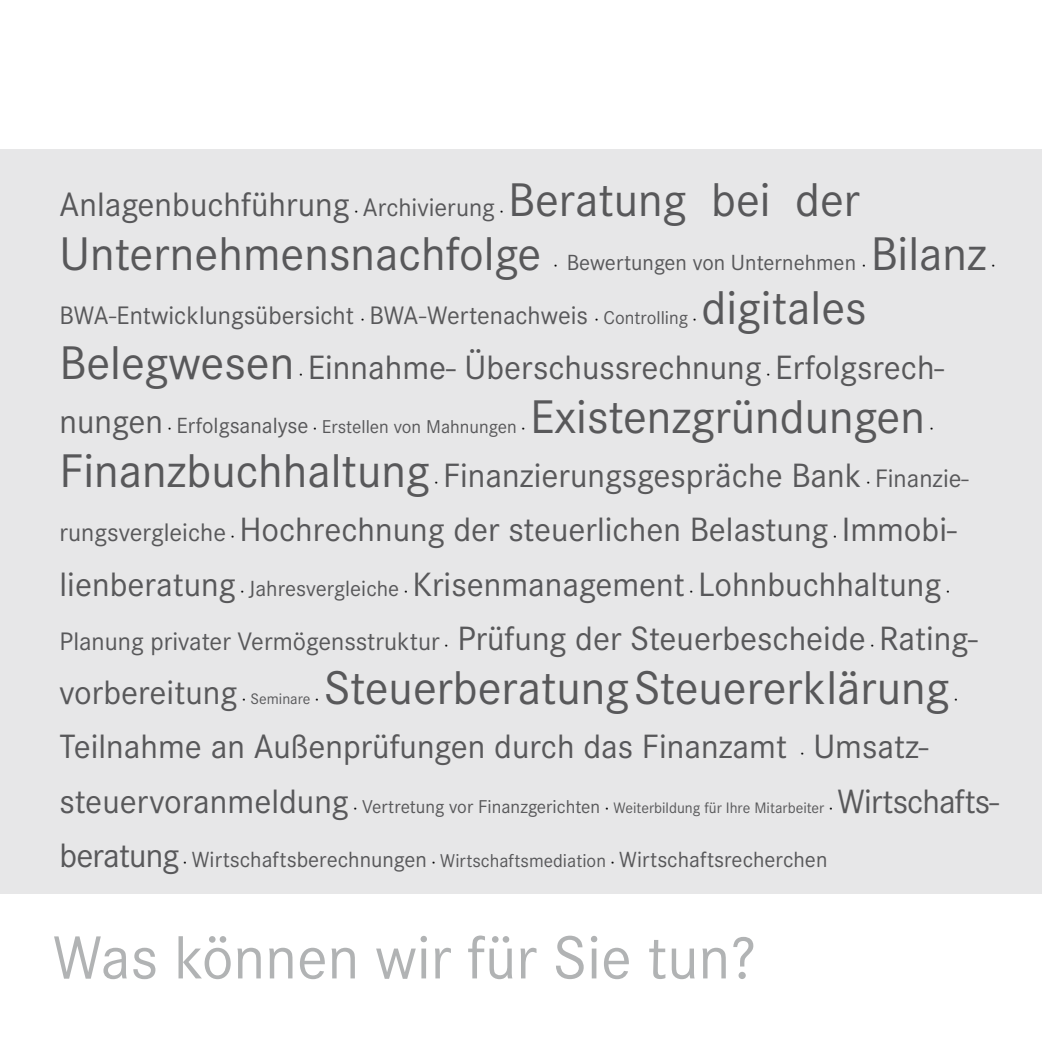
<style>
.page{position:relative;width:1042px;height:1042px;background:#fff}
.page>*{position:absolute;margin:0;border:0;box-sizing:border-box;transform-origin:0 0}
.t1{font:63px "Corporate S";color:#b1b3b4}
.t2{font:49px/54.2px "Corporate S";color:#58585a}
.t3{font:35px/54.2px "Corporate S";color:#58585a}
.t4{font:26.25px "Corporate S";color:#58585a}
.t5{font:22.75px "Corporate S";color:#58585a}
.t6{font:19.25px "Corporate S";color:#58585a}
.t7{font:17.5px "Corporate S";color:#000}
.t8{font:15.75px "Corporate S";color:#58585a}
.s1{font-size:17.5px;color:#000}
.s2{font-size:26.25px}
.s3{font-size:19.25px}
.s4{font-size:35px}
.s5{font-size:22.75px}
.s6{font-size:15.75px}
</style>
<div class="page">
<div style="left:0;top:149px;width:1042px;height:744px;background:#e7e7e8"></div>
<h2 class="t2" style="left:60px;top:173px;width:802px;text-indent:449px">Beratung bei der<br>Unternehmensnachfolge</h2>
<p class="t3" style="left:60px;top:177px;width:446px">Anlagenbuchführung <span class="s1">·</span> <span class="s2">Archivierung</span> <span class="s1">·</span></p>
<p class="t5" style="left:553px;top:250px;width:314px"><span class="s1">·</span> Bewertungen von Unternehmen <span class="s1">·</span></p>
<h2 class="t2" style="left:701px;top:281px;width:167px">digitales</h2>
<p class="t4" style="left:60px;top:301px;width:639px">BWA-Entwicklungsübersicht <span class="s1">·</span> BWA-Wertenachweis <span class="s1">·</span> <span class="s3">Controlling</span> <span class="s1">·</span></p>
<h2 class="t2" style="left:870px;top:227px;width:118px">Bilanz</h2>
<p class="t7" style="left:991px;top:254px;width:6px">·</p>
<h2 class="t2" style="left:60px;top:335px;width:236px">Belegwesen</h2>
<p class="t3" style="left:299px;top:340px;width:647px"><span class="s1">·</span> Einnahme- Überschussrechnung <span class="s1">·</span> Erfolgsrech-</p>
<p class="t6" style="left:60px;top:415px;width:468px"><span class="s4">nungen</span> <span class="s1">·</span> <span class="s5">Erfolgsanalyse</span> <span class="s1">·</span> Erstellen von Mahnungen <span class="s1">·</span></p>
<h2 class="t2" style="left:530px;top:390px;width:397px">Existenzgründungen</h2>
<p class="t7" style="left:929px;top:417px;width:6px">·</p>
<h2 class="t2" style="left:60px;top:444px;width:372px">Finanzbuchhaltung</h2>
<p class="t3" style="left:60px;top:448px;width:911px;text-indent:375px"><span class="s1">·</span> Finanzierungsgespräche Bank <span class="s1">·</span> <span class="s2">Finanzie&shy;rungsvergleiche</span> <span class="s1">·</span> Hochrechnung der steuerlichen Belastung <span class="s1">·</span> Immobi&shy;lienberatung <span class="s1">·</span> <span class="s5">Jahresvergleiche</span> <span class="s1">·</span> Krisenmanagement <span class="s1">·</span> Lohnbuchhaltung <span class="s1">·</span></p>
<p class="t4" style="left:60px;top:626px;width:920px">Planung privater Vermögensstruktur <span class="s1">·</span> <span class="s4">Prüfung der Steuerbescheide</span> <span class="s1">·</span> <span class="s4">Rating-</span></p>
<p class="t3" style="left:60px;top:665px;width:261px">vorbereitung <span class="s1">·</span> <span class="s6">Seminare</span> <span class="s1">·</span></p>
<h2 class="t2" style="left:324px;top:661px;width:627px">SteuerberatungSteuererklärung</h2>
<p class="t7" style="left:954px;top:688px;width:6px">·</p>
<p class="t3" style="left:60px;top:720px;width:870px">Teilnahme an Außenprüfungen durch das Finanzamt <span class="s1">·</span> Umsatz-</p>
<p class="t8" style="left:60px;top:798px;width:941px"><span class="s4">steuervoranmeldung</span> <span class="s1">·</span> <span class="s3">Vertretung vor Finanzgerichten</span> <span class="s1">·</span> Weiterbildung für Ihre Mitarbeiter <span class="s1">·</span> <span class="s4">Wirtschafts-</span></p>
<p class="t5" style="left:60px;top:846px;width:769px"><span class="s4">beratung</span> <span class="s1">·</span> Wirtschaftsberechnungen <span class="s1">·</span> <span class="s3">Wirtschaftsmediation</span> <span class="s1">·</span> Wirtschaftsrecherchen</p>
<h1 class="t1" style="left:53px;top:921px;width:705px">Was können wir für Sie tun?</h1>
</div>
